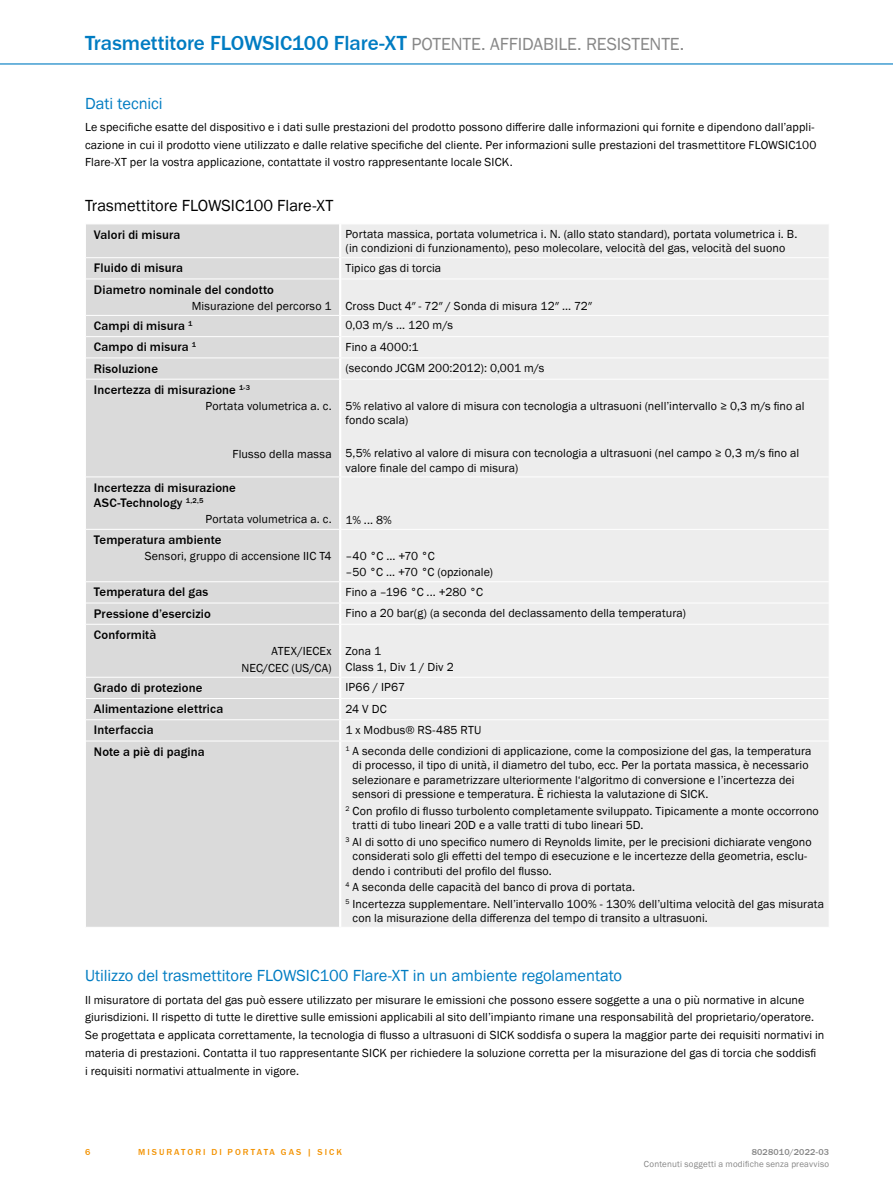
<style>
.page{position:relative;width:893px;height:1188px;background:#fff}
.page>*{position:absolute;margin:0;border:0;box-sizing:border-box;transform-origin:0 0}
.t1{font:500 21px "SICK Franklin";letter-spacing:-.005em;color:#007cc2}
.t2{font:16.5px "SICK Franklin";color:#007cc2}
.t3{font:16.5px "SICK Franklin";color:#000}
.t4{font:500 12.75px/15.3px "SICK Franklin";letter-spacing:.01em;color:#000}
.t5{font:12px/14.4px "SICK Franklin";letter-spacing:.01em;color:#000}
.t6{font:9px "SICK Franklin";letter-spacing:.02em;color:#878787}
.t7{font:500 9px "SICK Franklin";letter-spacing:.225em;color:#f39200}
.t8{font:500 9px "SICK Franklin";letter-spacing:.02em;color:#878787}
.s1{font-weight:400;font-size:18px;color:#878787}
</style>
<div class="page">
<hr style="left:0;top:63px;width:893px;height:2px;background:#007cc2">
<div style="left:86px;top:225px;width:253px;height:702px;background:#dadada"></div>
<div style="left:341px;top:225px;width:488px;height:702px;background:#ededed"></div>
<hr style="left:86px;top:257px;width:253px;height:1px;background:#fff">
<hr style="left:86px;top:279px;width:253px;height:1px;background:#fff">
<hr style="left:341px;top:257px;width:488px;height:1px;background:#fff">
<hr style="left:341px;top:279px;width:488px;height:1px;background:#fff">
<hr style="left:86px;top:315px;width:254px;height:1px;background:#fff">
<hr style="left:86px;top:336px;width:253px;height:1px;background:#fff">
<hr style="left:340px;top:315px;width:489px;height:1px;background:#fff">
<hr style="left:341px;top:336px;width:488px;height:1px;background:#fff">
<hr style="left:86px;top:358px;width:254px;height:1px;background:#fff">
<hr style="left:86px;top:379px;width:253px;height:1px;background:#fff">
<hr style="left:340px;top:358px;width:489px;height:1px;background:#fff">
<hr style="left:341px;top:379px;width:488px;height:1px;background:#fff">
<hr style="left:86px;top:477px;width:254px;height:1px;background:#fff">
<hr style="left:86px;top:529px;width:254px;height:1px;background:#fff">
<hr style="left:86px;top:581px;width:254px;height:1px;background:#fff">
<hr style="left:86px;top:603px;width:254px;height:1px;background:#fff">
<hr style="left:86px;top:624px;width:254px;height:1px;background:#fff">
<hr style="left:86px;top:677px;width:254px;height:1px;background:#fff">
<hr style="left:86px;top:698px;width:254px;height:1px;background:#fff">
<hr style="left:86px;top:719px;width:254px;height:1px;background:#fff">
<hr style="left:86px;top:741px;width:254px;height:1px;background:#fff">
<hr style="left:340px;top:477px;width:489px;height:1px;background:#fff">
<hr style="left:340px;top:529px;width:489px;height:1px;background:#fff">
<hr style="left:340px;top:581px;width:489px;height:1px;background:#fff">
<hr style="left:340px;top:603px;width:489px;height:1px;background:#fff">
<hr style="left:340px;top:624px;width:489px;height:1px;background:#fff">
<hr style="left:340px;top:677px;width:489px;height:1px;background:#fff">
<hr style="left:340px;top:698px;width:489px;height:1px;background:#fff">
<hr style="left:340px;top:719px;width:489px;height:1px;background:#fff">
<hr style="left:340px;top:741px;width:489px;height:1px;background:#fff">
<h1 class="t1" style="left:85px;top:30px;width:601px">Trasmettitore FLOWSIC100 Flare-XT <span class="s1">POTENTE. AFFIDABILE. RESISTENTE.</span></h1>
<h2 class="t2" style="left:85px;top:93px;width:79px">Dati tecnici</h2>
<p class="t5" style="left:85px;top:118px;width:733px;line-height:17.9px">Le specifiche esatte del dispositivo e i dati sulle prestazioni del prodotto possono differire dalle informazioni qui fornite e dipendono dall’appli&shy;cazione in cui il prodotto viene utilizzato e dalle relative specifiche del cliente. Per informazioni sulle prestazioni del trasmettitore FLOWSIC100<br>Flare-XT per la vostra applicazione, contattate il vostro rappresentante locale SICK.</p>
<h2 class="t3" style="left:85px;top:195px;width:250px">Trasmettitore FLOWSIC100 Flare-XT</h2>
<p class="t4" style="left:94px;top:227px;width:88px">Valori di misura</p>
<p class="t5" style="left:345px;top:227px;width:453px">Portata massica, portata volumetrica i. N. (allo stato standard), portata volumetrica i. B. (in condizioni di funzionamento), peso molecolare, velocità del gas, velocità del suono</p>
<p class="t4" style="left:94px;top:261px;width:91px">Fluido di misura</p>
<p class="t5" style="left:345px;top:261px;width:97px">Tipico gas di torcia</p>
<p class="t4" style="left:94px;top:282px;width:182px">Diametro nominale del condotto</p>
<p class="t5" style="left:192px;top:299px;width:402px">Misurazione del percorso 1 Cross Duct 4″ - 72″ / Sonda di misura 12″ ... 72″</p>
<p class="t4" style="left:94px;top:318px;width:100px">Campi di misura <sup>1</sup></p>
<p class="t5" style="left:345px;top:318px;width:109px">0,03 m/s ... 120 m/s</p>
<p class="t4" style="left:94px;top:340px;width:104px">Campo di misura <sup>1</sup></p>
<p class="t5" style="left:345px;top:340px;width:74px">Fino a 4000:1</p>
<p class="t4" style="left:94px;top:361px;width:66px">Risoluzione</p>
<p class="t5" style="left:345px;top:361px;width:201px">(secondo JCGM 200:2012): 0,001 m/s</p>
<p class="t4" style="left:94px;top:382px;width:158px">Incertezza di misurazione <sup>1-3</sup></p>
<p class="t5" style="left:206px;top:399px;width:128px">Portata volumetrica a. c.</p>
<p class="t5" style="left:232px;top:447px;width:101px">Flusso della massa</p>
<p class="t5" style="left:345px;top:399px;width:461px">5% relativo al valore di misura con tecnologia a ultrasuoni (nell’intervallo ≥ 0,3 m/s fino al fondo scala)</p>
<p class="t5" style="left:345px;top:446px;width:455px">5,5% relativo al valore di misura con tecnologia a ultrasuoni (nel campo ≥ 0,3 m/s fino al valore finale del campo di misura)</p>
<p class="t4" style="left:94px;top:480px;width:144px">Incertezza di misurazione<br>ASC-Technology <sup>1,2,5</sup></p>
<p class="t5" style="left:206px;top:512px;width:188px">Portata volumetrica a. c. 1% ... 8%</p>
<p class="t4" style="left:94px;top:532px;width:129px">Temperatura ambiente</p>
<p class="t5" style="left:345px;top:549px;width:149px;line-height:16px;text-indent:-201px">Sensori, gruppo di accensione IIC T4 –40 °C ... +70 °C<br>–50 °C ... +70 °C (opzionale)</p>
<p class="t4" style="left:94px;top:585px;width:116px">Temperatura del gas</p>
<p class="t5" style="left:345px;top:585px;width:139px">Fino a –196 °C ... +280 °C</p>
<p class="t4" style="left:94px;top:606px;width:118px">Pressione d’esercizio</p>
<p class="t5" style="left:345px;top:606px;width:342px">Fino a 20 bar(g) (a seconda del declassamento della temperatura)</p>
<p class="t4" style="left:94px;top:627px;width:64px">Conformità</p>
<p class="t5" style="left:242px;top:643px;width:92px;line-height:16.5px;text-align:right">ATEX/IECEx<br>NEC/CEC (US/CA)</p>
<p class="t5" style="left:345px;top:643px;width:110px;line-height:16.5px">Zona 1<br>Class 1, Div 1 / Div 2</p>
<p class="t4" style="left:94px;top:680px;width:110px">Grado di protezione</p>
<p class="t5" style="left:345px;top:680px;width:61px">IP66 / IP67</p>
<p class="t4" style="left:94px;top:701px;width:131px">Alimentazione elettrica</p>
<p class="t5" style="left:345px;top:702px;width:43px">24 V DC</p>
<p class="t4" style="left:94px;top:723px;width:61px">Interfaccia</p>
<p class="t5" style="left:345px;top:723px;width:137px">1 x Modbus® RS-485 RTU</p>
<p class="t4" style="left:94px;top:744px;width:112px">Note a piè di pagina</p>
<p class="t5" style="left:353px;top:744px;width:460px;text-indent:-7px"><sup>1</sup> A seconda delle condizioni di applicazione, come la composizione del gas, la temperatura di processo, il tipo di unità, il diametro del tubo, ecc. Per la portata massica, è necessario selezionare e parametrizzare ulteriormente l‘algoritmo di conversione e l’incertezza dei sensori di pressione e temperatura. È richiesta la valutazione di SICK.</p>
<p class="t5" style="left:353px;top:804px;width:468px;text-indent:-7px"><sup>2</sup> Con profilo di flusso turbolento completamente sviluppato. Tipicamente a monte occorrono tratti di tubo lineari 20D e a valle tratti di tubo lineari 5D.</p>
<p class="t5" style="left:353px;top:835px;width:461px;text-indent:-7px"><sup>3</sup> Al di sotto di uno specifico numero di Reynolds limite, per le precisioni dichiarate vengono considerati solo gli effetti del tempo di esecuzione e le incertezze della geometria, esclu&shy;dendo i contributi del profilo del flusso.</p>
<p class="t5" style="left:345px;top:879px;width:480px;line-height:16.5px"><sup>4</sup> A seconda delle capacità del banco di prova di portata.<br><sup>5</sup> Incertezza supplementare. Nell’intervallo 100% - 130% dell’ultima velocità del gas misurata</p>
<p class="t5" style="left:353px;top:911px;width:357px">con la misurazione della differenza del tempo di transito a ultrasuoni.</p>
<h2 class="t2" style="left:85px;top:966px;width:539px">Utilizzo del trasmettitore FLOWSIC100 Flare-XT in un ambiente regolamentato</h2>
<p class="t5" style="left:85px;top:991px;width:741px;line-height:17.9px">Il misuratore di portata del gas può essere utilizzato per misurare le emissioni che possono essere soggette a una o più normative in alcune giurisdizioni. Il rispetto di tutte le direttive sulle emissioni applicabili al sito dell’impianto rimane una responsabilità del proprietario/operatore.<br>Se progettata e applicata correttamente, la tecnologia di flusso a ultrasuoni di SICK soddisfa o supera la maggior parte dei requisiti normativi in materia di prestazioni. Contatta il tuo rappresentante SICK per richiedere la soluzione corretta per la misurazione del gas di torcia che soddisfi<br>i requisiti normativi attualmente in vigore.</p>
<p class="t7" style="left:85px;top:1146px;width:7px">6</p>
<p class="t7" style="left:138px;top:1146px;width:205px">MISURATORI DI PORTATA GAS | SICK</p>
<p class="t8" style="left:752px;top:1146px;width:79px">8028010/2022-03</p>
<p class="t6" style="left:644px;top:1159px;width:187px">Contenuti soggetti a modifiche senza preavviso</p>
</div>
